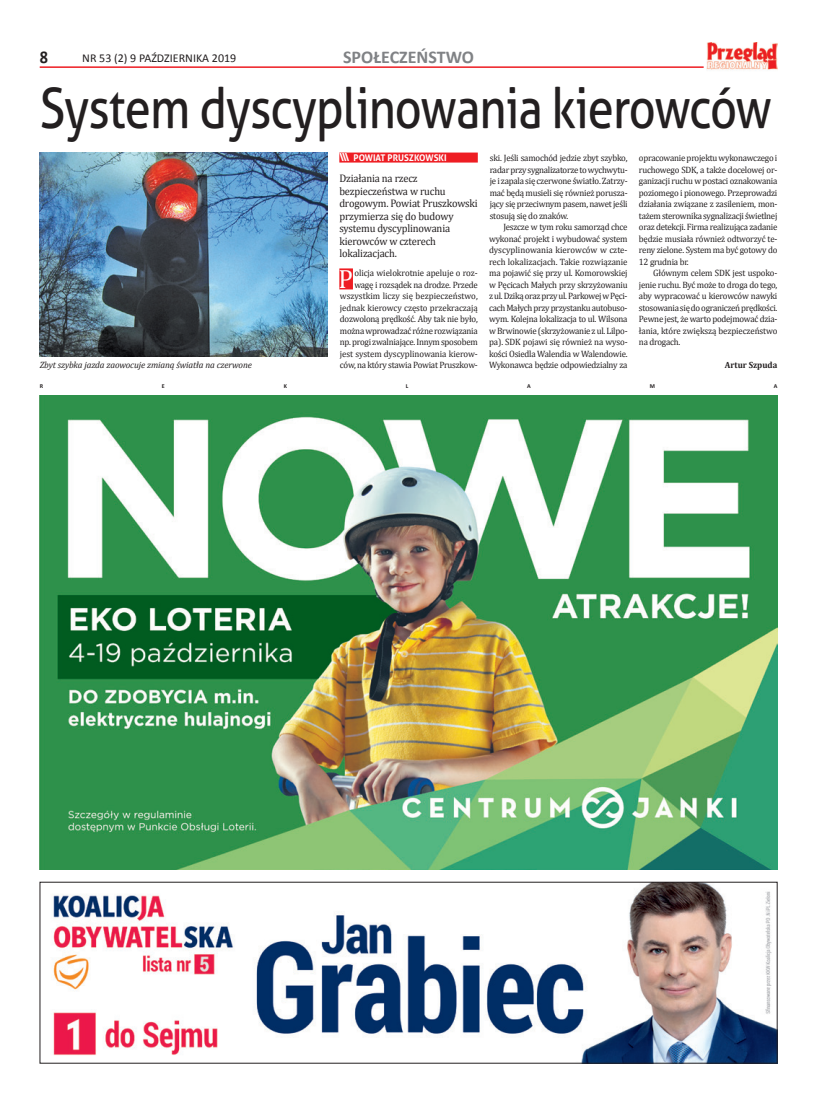
<style>
.page{position:relative;width:820px;height:1106px;background:#fff}
.page>*{position:absolute;margin:0;border:0;box-sizing:border-box;transform-origin:0 0}
.t1{font:56px "Aller";letter-spacing:-.02em;color:#231f20;scale:.84 1}
.t2{font:26.5px "Cambria";color:#fff;scale:.96 1}
.t3{font:700 18px "Calibri";color:#808285}
.t4{font:700 18px "Calibri";color:#231f20;scale:.9 1}
.t5{font:12px "Calibri";color:#231f20}
.t6{font:11px/12.5px "Cambria";letter-spacing:-.015em;color:#231f20;scale:.95 1}
.t7{font:9.2px/11.5px "Cambria";letter-spacing:-.025em;color:#231f20;text-align:justify;scale:.96 1}
.t8{font:italic 9.2px "Cambria";letter-spacing:-.01em;color:#231f20}
.t9{font:700 9.2px "Aller";color:#fff;scale:.96 1}
.t10{font:700 9px "Cambria";color:#231f20;scale:.96 1}
.t11{font:700 6px "Calibri";color:#231f20}
.s1{font-size:11px}
</style>
<div class="page">
<hr style="left:40px;top:66px;width:663px;height:2px;background:#ee1d23">
<img style="left:706px;top:42px;width:71px;height:28px">
<img style="left:53px;top:884px;width:722px;height:177px">
<img style="left:40px;top:395px;width:737px;height:474px">
<div style="left:339px;top:152px;width:138px;height:10px;background:#ee1d23"></div>
<div style="left:339px;top:268px;width:14px;height:21px;background:#ee1d23"></div>
<img style="left:40px;top:152px;width:288px;height:205px">
<h3 class="t4" style="left:40px;top:45px;width:11px">8</h3>
<h3 class="t5" style="left:82px;top:51px;width:155px">NR 53 (2) 9 PAŹDZIERNIKA 2019</h3>
<h3 class="t3" style="left:343px;top:45px;width:132px">SPOŁECZEŃSTWO</h3>
<h1 class="t1" style="left:40px;top:75px;width:873px">System dyscyplinowania kierowców</h1>
<p class="t8" style="left:40px;top:358px;width:214px">Zbyt szybka jazda zaowocuje zmianą światła na czerwone</p>
<p class="t9" style="left:339px;top:152px;width:113px"><span class="s1">\\\</span> POWIAT PRUSZKOWSKI</p>
<p class="t6" style="left:339px;top:172px;width:147px">Działania na rzecz bezpieczeństwa w ruchu drogowym. Powiat Pruszkowski przymierza się do budowy systemu dyscyplinowania kierowców w czterech lokalizacjach.</p>
<h2 class="t2" style="left:338px;top:263px;width:17px">P</h2>
<p class="t7" style="left:340px;top:267px;width:145px;text-align:right">olicja wielokrotnie apeluje o roz&shy;wagę i rozsądek na drodze. Przede wszystkim liczy się bezpieczeństwo, jednak kierowcy często przekraczają dozwoloną prędkość. Aby tak nie było, można wprowadzać różne rozwiązania np. progi zwalniające. Innym sposobem jest system dyscyplinowania kierow&shy;ców, na który stawia Powiat Pruszkow-</p>
<p class="t7" style="left:489px;top:152px;width:145px">ski. Jeśli samochód jedzie zbyt szybko, radar przy sygnalizatorze to wychwytu&shy;je i zapala się czerwone światło. Zatrzy&shy;mać będą musieli się również porusza&shy;jący się przeciwnym pasem, nawet jeśli stosują się do znaków.</p>
<p class="t7" style="left:489px;top:221px;width:146px;text-indent:14px">Jeszcze w tym roku samorząd chce wykonać projekt i wybudować system dyscyplinowania kierowców w czte&shy;rech lokalizacjach. Takie rozwiązanie ma pojawić się przy ul. Komorowskiej w Pęcicach Małych przy skrzyżowaniu z ul. Dziką oraz przy ul. Parkowej w Pęci&shy;cach Małych przy przystanku autobuso&shy;wym. Kolejna lokalizacja to ul. Wilsona w Brwinowie (skrzyżowanie z ul. Lilpo&shy;pa). SDK pojawi się również na wyso&shy;kości Osiedla Walendia w Walendowie.<br>Wykonawca będzie odpowiedzialny za</p>
<p class="t7" style="left:638px;top:152px;width:146px">opracowanie projektu wykonawczego i ruchowego SDK, a także docelowej or&shy;ganizacji ruchu w postaci oznakowania poziomego i pionowego. Przeprowadzi działania związane z zasileniem, mon&shy;tażem sterownika sygnalizacji świetlnej oraz detekcji. Firma realizująca zadanie będzie musiała również odtworzyć te&shy;reny zielone. System ma być gotowy do 12 grudnia br.</p>
<p class="t7" style="left:638px;top:267px;width:146px;text-indent:14px">Głównym celem SDK jest uspoko&shy;jenie ruchu. Być może to droga do tego, aby wypracować u kierowców nawyki stosowania się do ograniczeń prędkości.<br>Pewne jest, że warto podejmować dzia&shy;łania, które zwiększą bezpieczeństwo na drogach.</p>
<p class="t10" style="left:724px;top:359px;width:56px">Artur Szpuda</p>
<p class="t11" style="left:40px;top:382px;width:5px">R</p>
<p class="t11" style="left:162px;top:382px;width:4px">E</p>
<p class="t11" style="left:283px;top:382px;width:5px">K</p>
<p class="t11" style="left:405px;top:382px;width:4px">L</p>
<p class="t11" style="left:527px;top:382px;width:5px">A</p>
<p class="t11" style="left:649px;top:382px;width:7px">M</p>
<p class="t11" style="left:773px;top:382px;width:5px">A</p>
</div>
